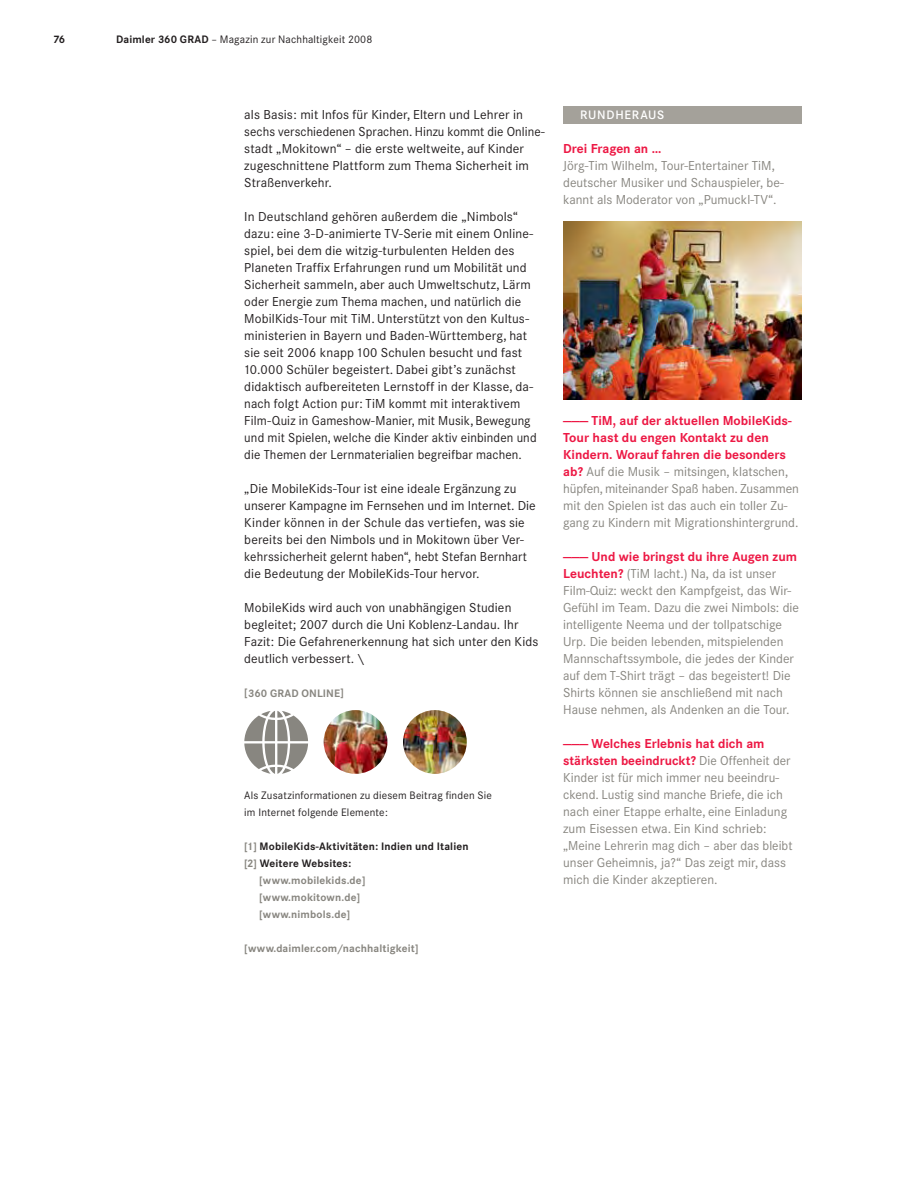
<style>
.page{position:relative;width:918px;height:1188px;background:#fff}
.page>*{position:absolute;margin:0;border:0;box-sizing:border-box;transform-origin:0 0}
.t1{font:13.5px/17px "Corporate S";letter-spacing:.01em;color:#231f20}
.t2{font:13.5px/17px "Corporate S";color:#888680}
.t3{font:700 13.5px "Corporate S";letter-spacing:-.005em;color:#ed1844}
.t4{font:600 12.75px "Corporate S";letter-spacing:.055em;color:#fff}
.t5{font:11.25px/17px "Corporate S";letter-spacing:.015em;color:#231f20}
.t6{font:700 11.25px "Corporate S";letter-spacing:.015em;color:#888680}
.t7{font:700 11.25px "Corporate S";letter-spacing:.015em;color:#231f20}
.s1{font-weight:700}
.s2{color:#888680}
.s3{font-weight:700;color:#ed1844}
</style>
<div class="page">
<div style="left:563px;top:106px;width:238px;height:17px;background:#a4a19a"></div>
<img style="left:563px;top:221px;width:238px;height:179px">
<svg style="left:244px;top:711px;width:64px;height:63px"></svg>
<img style="left:403px;top:710px;width:64px;height:64px;border-radius:50%">
<img style="left:324px;top:710px;width:63px;height:64px;border-radius:50%">
<p class="t7" style="left:53px;top:32px;width:14px">76</p>
<p class="t5" style="left:116px;top:30px;width:258px"><span class="s1">Daimler 360 GRAD</span> – Magazin zur Nachhaltigkeit 2008</p>
<p class="t1" style="left:244px;top:106px;width:302px">als Basis: mit Infos für Kinder, Eltern und Lehrer in sechs verschiedenen Sprachen. Hinzu kommt die Online&shy;stadt „Mokitown“ – die erste weltweite, auf Kinder zugeschnittene Plattform zum Thema Sicherheit im Straßenverkehr.</p>
<p class="t1" style="left:243px;top:208px;width:295px">In Deutschland gehören außerdem die „Nimbols“ dazu: eine 3-D-animierte TV-Serie mit einem Online&shy;spiel, bei dem die witzig-turbulenten Helden des Planeten Traffix Erfahrungen rund um Mobilität und Sicherheit sammeln, aber auch Umweltschutz, Lärm oder Energie zum Thema machen, und natürlich die MobilKids-Tour mit TiM. Unterstützt von den Kultus&shy;ministerien in Bayern und Baden-Württemberg, hat sie seit 2006 knapp100 Schulen besucht und fast 10.000 Schüler begeistert. Dabei gibt’s zunächst didaktisch aufbereiteten Lernstoff in der Klasse, da&shy;nach folgt Action pur: TiM kommt mit interaktivem Film-Quiz in Gameshow-Manier, mit Musik, Bewegung und mit Spielen, welche die Kinder aktiv einbinden und die Themen der Lernmaterialien begreifbar machen.</p>
<p class="t1" style="left:244px;top:480px;width:293px">„Die MobileKids-Tour ist eine ideale Ergänzung zu unserer Kampagne im Fernsehen und im Internet. Die Kinder können in der Schule das vertiefen, was sie bereits bei den Nimbols und in Mokitown über Ver&shy;kehrssicherheit gelernt haben“, hebt Stefan Bernhart die Bedeutung der MobileKids-Tour hervor.</p>
<p class="t1" style="left:244px;top:599px;width:296px">MobileKids wird auch von unabhängigen Studien begleitet; 2007 durch die Uni Koblenz-Landau. Ihr Fazit: Die Gefahrenerkennung hat sich unter den Kids deutlich verbessert. \</p>
<p class="t6" style="left:244px;top:687px;width:101px">[360 GRAD online]</p>
<p class="t5" style="left:244px;top:787px;width:249px">Als Zusatzinformationen zu diesem Beitrag finden Sie im Internet folgende Elemente:</p>
<p class="t7" style="left:244px;top:840px;width:226px"><span class="s2">[1]</span> MobileKids-Aktivitäten: I ndien und Italien</p>
<p class="t7" style="left:244px;top:857px;width:109px"><span class="s2">[2]</span> Weitere Websites:</p>
<p class="t6" style="left:259px;top:874px;width:108px">[www.mobilekids.de]</p>
<p class="t6" style="left:259px;top:891px;width:103px">[www.mokitown.de]</p>
<p class="t6" style="left:259px;top:908px;width:93px">[www.nimbols.de]</p>
<p class="t6" style="left:244px;top:942px;width:176px">[www.daimler.com/nachhaltigkeit]</p>
<p class="t4" style="left:580px;top:108px;width:86px">RUNDHERAUS</p>
<p class="t3" style="left:563px;top:141px;width:100px">Drei Fragen an …</p>
<p class="t2" style="left:563px;top:157px;width:222px">Jörg-Tim Wilhelm, Tour-Entertainer TiM, deutscher Musiker und Schauspieler, be&shy;kannt als Moderator von „Pumuckl-TV“.</p>
<p class="t2" style="left:563px;top:412px;width:237px"><span class="s3">——— TiM, auf der aktuellen MobileKids-Tour hast du engen Kontakt zu den Kindern. Worauf fahren die besonders ab?</span> Auf die Musik – mitsingen, klatschen, hüpfen, miteinander Spaß haben. Zusammen mit den Spielen ist das auch ein toller Zu&shy;gang zu Kindern mit Migrationshintergrund.</p>
<p class="t2" style="left:563px;top:548px;width:237px"><span class="s3">——— U nd wie bringst du ihre Augen zum Leuchten?</span> (TiM lacht.) Na, da ist unser Film-Quiz: weckt den Kampfgeist, das Wir-Gefühl im Team. Dazu die zwei Nimbols: die intelligente Neema und der tollpatschige Urp. Die beiden lebenden, mitspielenden Mannschaftssymbole, die jedes der Kinder auf dem T-Shirt trägt – das begeistert! Die Shirts können sie anschließend mit nach Hause nehmen, als Andenken an die Tour.</p>
<p class="t2" style="left:563px;top:735px;width:231px"><span class="s3">——— Welches Erlebnis hat dich am stärksten beeindruckt?</span> Die Offenheit der Kinder ist für mich immer neu beeindru&shy;ckend. Lustig sind manche Briefe, die ich nach einer Etappe erhalte, eine Einladung zum Eisessen etwa. Ein Kind schrieb: „Meine Lehrerin mag dich – aber das bleibt unser Geheimnis, ja?“ Das zeigt mir, dass mich die Kinder akzeptieren.</p>
</div>
